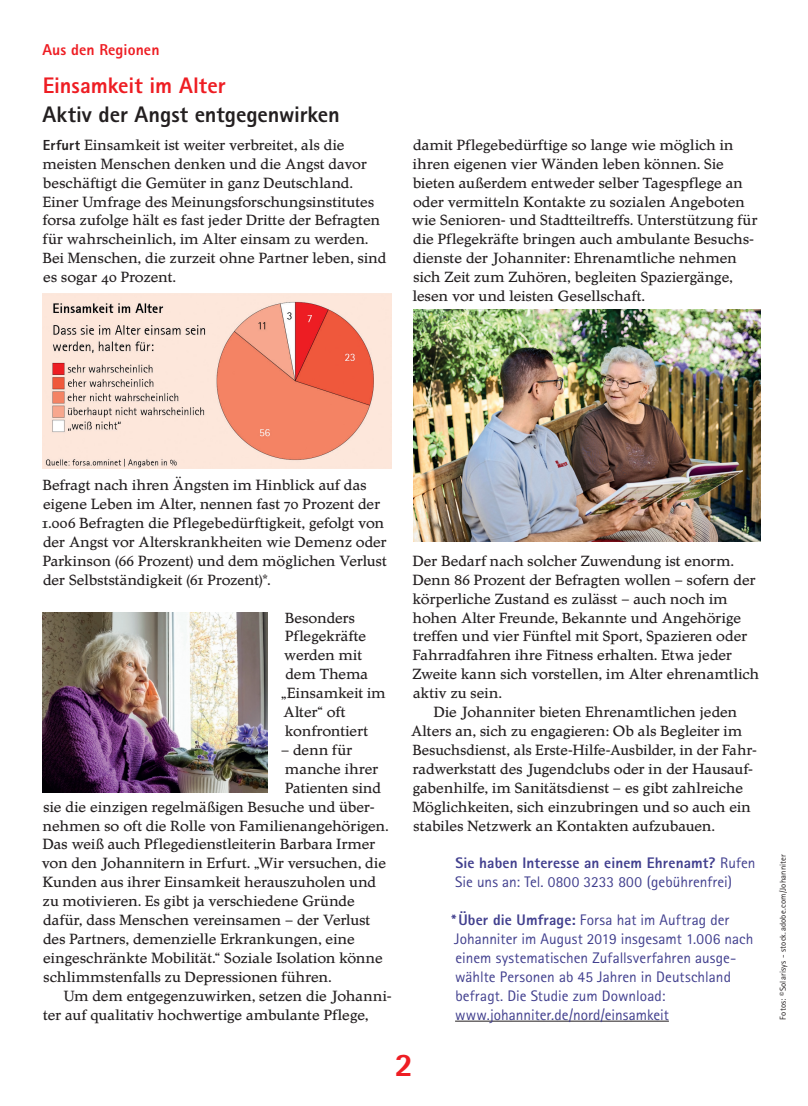
<style>
.page{position:relative;width:808px;height:1106px;background:#fff}
.page>*{position:absolute;margin:0;border:0;box-sizing:border-box;transform-origin:0 0}
.t1{font:800 33px "Rotis Sans Serif Std";color:#ee1d23}
.t2{font:800 22.5px "Rotis Sans Serif Std";letter-spacing:-.005em;color:#231f20}
.t3{font:800 22.5px "Rotis Sans Serif Std";letter-spacing:-.005em;color:#ee1d23}
.t4{font:15.75px/18.9px "Diethelm AR";letter-spacing:.005em;color:#231f20}
.t5{font:800 15.75px "Rotis Sans Serif Std";letter-spacing:.005em;color:#ee1d23}
.t6{font:15.3px/18.9px "Rotis Sans Serif Std";letter-spacing:.005em;color:#413f8e}
.t7{font:8.55px "Rotis Sans Serif Std";letter-spacing:.025em;color:#231f20}
.s1{font-family:"Rotis Sans Serif Std";font-weight:800;font-size:14.55px}
.s2{font-weight:800}
</style>
<div class="page">
<hr style="left:455px;top:1020px;width:214px;height:1px;background:#231f20">
<img style="left:43px;top:293px;width:348px;height:175px">
<img style="left:413px;top:310px;width:347px;height:231px">
<img style="left:43px;top:613px;width:225px;height:179px">
<p class="t5" style="left:43px;top:40px;width:118px">Aus den Regionen</p>
<h2 class="t3" style="left:43px;top:71px;width:185px">Einsamkeit im Alter</h2>
<h2 class="t2" style="left:42px;top:100px;width:299px">Aktiv der Angst entgegenwirken</h2>
<p class="t4" style="left:43px;top:136px;width:345px"><span class="s1">Erfurt</span> Einsamkeit ist weiter verbreitet, als die meisten Menschen denken und die Angst davor beschäftigt die Gemüter in ganz Deutschland.<br>Einer Umfrage des Meinungsforschungsinstitutes forsa zufolge hält es fast jeder Dritte der Befragten für wahrscheinlich, im Alter einsam zu werden.<br>Bei Menschen, die zurzeit ohne Partner leben, sind es sogar 40 Prozent.</p>
<p class="t4" style="left:412px;top:136px;width:347px">damit Pflegebedürftige so lange wie möglich in ihren eigenen vier Wänden leben können. Sie bieten außerdem entweder selber Tagespflege an oder vermitteln Kontakte zu sozialen Angeboten wie Senioren- und Stadtteiltreffs. Unterstützung für die Pflegekräfte bringen auch ambulante Besuchs&shy;dienste der Johanniter: Ehrenamtliche nehmen sich Zeit zum Zuhören, begleiten Spaziergänge, lesen vor und leisten Gesellschaft.</p>
<p class="t4" style="left:42px;top:476px;width:346px">Befragt nach ihren Ängsten im Hinblick auf das eigene Leben im Alter, nennen fast 70 Prozent der 1.006 Befragten die Pflegebedürftigkeit, gefolgt von der Angst vor Alterskrankheiten wie Demenz oder Parkinson (66 Prozent) und dem möglichen Verlust der Selbstständigkeit (61 Prozent)*.</p>
<p class="t4" style="left:281px;top:608px;width:106px">Besonders<br>Pflegekräfte werden mit dem Thema „Einsamkeit im<br>Alter“ oft konfrontiert</p>
<p class="t4" style="left:281px;top:741px;width:73px">– denn für</p>
<p class="t4" style="left:285px;top:759px;width:94px">manche ihrer</p>
<p class="t4" style="left:285px;top:778px;width:97px">Patienten sind</p>
<p class="t4" style="left:43px;top:797px;width:332px">sie die einzigen regelmäßigen Besuche und über-</p>
<p class="t4" style="left:43px;top:816px;width:347px">nehmen so oft die Rolle von Familienangehörigen.</p>
<p class="t4" style="left:43px;top:835px;width:334px">Das weiß auch Pflegedienstleiterin Barbara Irmer</p>
<p class="t4" style="left:42px;top:854px;width:346px">von den Johannitern in Erfurt. „Wir versuchen, die</p>
<p class="t4" style="left:43px;top:873px;width:335px">Kunden aus ihrer Einsamkeit herauszuholen und</p>
<p class="t4" style="left:43px;top:892px;width:313px">zu motivieren. Es gibt ja verschiedene Gründe</p>
<p class="t4" style="left:43px;top:911px;width:329px">dafür, dass Menschen vereinsamen – der Verlust</p>
<p class="t4" style="left:43px;top:930px;width:313px">des Partners, demenzielle Erkrankungen, eine</p>
<p class="t4" style="left:43px;top:948px;width:341px">eingeschränkte Mobilität.“ Soziale Isolation könne</p>
<p class="t4" style="left:43px;top:967px;width:289px">schlimmstenfalls zu Depressionen führen.</p>
<p class="t4" style="left:64px;top:986px;width:329px">Um dem entgegenzuwirken, setzen die Johanni-</p>
<p class="t4" style="left:43px;top:1005px;width:327px">ter auf qualitativ hochwertige ambulante Pflege,</p>
<p class="t4" style="left:412px;top:552px;width:348px">Der Bedarf nach solcher Zuwendung ist enorm.<br>Denn 86 Prozent der Befragten wollen – sofern der körperliche Zustand es zulässt – auch noch im hohen Alter Freunde, Bekannte und Angehörige treffen und vier Fünftel mit Sport, Spazieren oder Fahrradfahren ihre Fitness erhalten. Etwa jeder Zweite kann sich vorstellen, im Alter ehrenamtlich aktiv zu sein.</p>
<p class="t4" style="left:411px;top:703px;width:347px;text-indent:23px">Die Johanniter bieten Ehrenamtlichen jeden Alters an, sich zu engagieren: Ob als Begleiter im Besuchsdienst, als Erste-Hilfe-Ausbilder, in der Fahr&shy;radwerkstatt des Jugendclubs oder in der Hausauf&shy;gabenhilfe, im Sanitätsdienst – es gibt zahlreiche Möglichkeiten, sich einzubringen und so auch ein stabiles Netzwerk an Kontakten aufzubauen.</p>
<p class="t6" style="left:455px;top:853px;width:302px"><span class="s2">Sie haben Interesse an einem Ehrenamt?</span> Rufen<br>Sie uns an: Tel. 0800 3233 800 (gebührenfrei)</p>
<p class="t6" style="left:452px;top:910px;width:303px"><span class="s2">*Über die Umfrage:</span> Forsa hat im Auftrag der Johanniter im August 2019 insgesamt 1.006 nach einem systematischen Zufallsverfahren ausge&shy;wählte Personen ab 45 Jahren in Deutschland befragt. Die Studie zum Download: www.johanniter.de/nord/einsamkeit</p>
<h1 class="t1" style="left:395px;top:1044px;width:20px">2</h1>
<p class="t7" style="left:778px;top:1019px;width:167px;rotate:-90deg">Fotos: ©Solarisys - stock.adobe.com/Johanniter</p>
</div>
